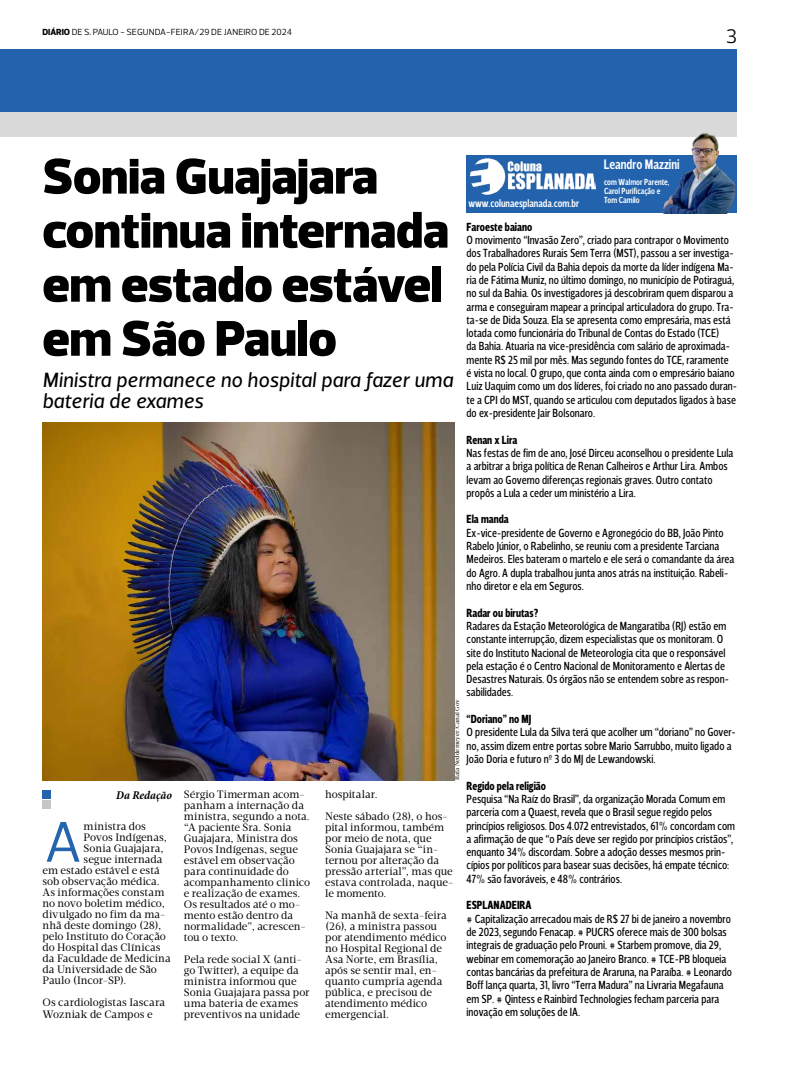
<style>
.page{position:relative;width:794px;height:1078px;background:#fff}
.page>*{position:absolute;margin:0;border:0;box-sizing:border-box;transform-origin:0 0}
.t1{font:58px "Prelo";color:#2565ae}
.t2{font:900 51px/54px "Prelo";color:#000}
.t3{font:italic 21px/21px "Velino Sans";color:#000}
.t4{font:20px "Prelo";color:#000}
.t5{font:500 14px "Velino Sans Condensed";color:#fff}
.t6{font:12px/13.3px "Velino Sans Condensed";color:#000}
.t7{font:700 12px "Velino Sans Condensed";color:#000}
.t8{font:italic 700 condensed 12px "Minion Pro";letter-spacing:-.005em;color:#000}
.t9{font:11px/11px "Velino Text";letter-spacing:-.005em;color:#000}
.t10{font:500 11px "Velino Sans Condensed";color:#fff}
.t11{font:9px "Prelo";color:#000}
.t12{font:500 9px/9px "Velino Sans Condensed";color:#fff}
.t13{font:6px "Velino Text";color:#000}
.s1{font-weight:800}
</style>
<div class="page">
<div style="left:0;top:50px;width:737px;height:62px;background:#2363ad"></div>
<div style="left:0;top:112px;width:737px;height:25px;background:#dadada"></div>
<div style="left:43px;top:800px;width:8px;height:8px;background:#c6c6c6"></div>
<div style="left:43px;top:789px;width:8px;height:9px;background:#2464ae"></div>
<div style="left:466px;top:156px;width:271px;height:57px;background:#2363ad"></div>
<img style="left:662px;top:133px;width:75px;height:80px">
<img style="left:469px;top:158px;width:127px;height:37px">
<img style="left:43px;top:422px;width:411px;height:358px">
<p class="t11" style="left:43px;top:27px;width:251px"><span class="s1">DIÁRIO</span> DE S. PAULO - SEGUNDA-FEIRA/29 DE JANEIRO DE 2024</p>
<h3 class="t4" style="left:726px;top:24px;width:13px">3</h3>
<h2 class="t2" style="left:43px;top:150px;width:408px">Sonia Guajajara continua internada em estado estável em São Paulo</h2>
<p class="t5" style="left:604px;top:156px;width:77px">Leandro Mazzini</p>
<p class="t12" style="left:604px;top:177px;width:67px">com Walmor Parente,<br>Carol Purificação e<br>Tom Camilo</p>
<p class="t10" style="left:468px;top:196px;width:112px">www.colunaesplanada.com.br</p>
<p class="t7" style="left:466px;top:219px;width:67px">Faroeste baiano</p>
<p class="t6" style="left:466px;top:233px;width:272px">O movimento “Invasão Zero”, criado para contrapor o Movimento dos Trabalhadores Rurais Sem Terra (MST), passou a ser investiga&shy;do pela Polícia Civil da Bahia depois da morte da líder indígena Ma&shy;ria de Fátima Muniz, no último domingo, no município de Potiraguá, no sul da Bahia. Os investigadores já descobriram quem disparou a arma e conseguiram mapear a principal articuladora do grupo. Tra&shy;ta-se de Dida Souza. Ela se apresenta como empresária, mas está lotada como funcionária do Tribunal de Contas do Estado (TCE)<br>da Bahia. Atuaria na vice-presidência com salário de aproximada&shy;mente R$ 25 mil por mês. Mas segundo fontes do TCE, raramente<br>é vista no local. O grupo, que conta ainda com o empresário baiano Luiz Uaquim como um dos líderes, foi criado no ano passado duran&shy;te a CPI do MST, quando se articulou com deputados ligados à base do ex-presidente Jair Bolsonaro.</p>
<p class="t7" style="left:466px;top:432px;width:52px">Renan x Lira</p>
<p class="t6" style="left:466px;top:446px;width:268px">Nas festas de fim de ano, José Dirceu aconselhou o presidente Lula a arbitrar a briga política de Renan Calheiros e Arthur Lira. Ambos levam ao Governo diferenças regionais graves. Outro contato propôs a Lula a ceder um ministério a Lira.</p>
<p class="t7" style="left:466px;top:512px;width:44px">Ela manda</p>
<p class="t6" style="left:466px;top:526px;width:269px">Ex-vice-presidente de Governo e Agronegócio do BB, João Pinto Rabelo Júnior, o Rabelinho, se reuniu com a presidente Tarciana Medeiros. Eles bateram o martelo e ele será o comandante da área do Agro. A dupla trabalhou junta anos atrás na instituição. Rabeli&shy;nho diretor e ela em Seguros.</p>
<p class="t7" style="left:466px;top:605px;width:73px">Radar ou birutas?</p>
<p class="t6" style="left:466px;top:619px;width:264px">Radares da Estação Meteorológica de Mangaratiba (RJ) estão em constante interrupção, dizem especialistas que os monitoram. O site do Instituto Nacional de Meteorologia cita que o responsável pela estação é o Centro Nacional de Monitoramento e Alertas de Desastres Naturais. Os órgãos não se entendem sobre as respon&shy;sabilidades.</p>
<p class="t7" style="left:466px;top:711px;width:66px">“Doriano” no MJ</p>
<p class="t6" style="left:466px;top:725px;width:271px">O presidente Lula da Silva terá que acolher um “doriano” no Gover&shy;no, assim dizem entre portas sobre Mario Sarrubbo, muito ligado a<br>João Doria e futuro nº 3 do MJ de Lewandowski.</p>
<p class="t7" style="left:466px;top:778px;width:81px">Regido pela religião</p>
<p class="t6" style="left:466px;top:792px;width:270px">Pesquisa “Na Raíz do Brasil”, da organização Morada Comum em parceria com a Quaest, revela que o Brasil segue regido pelos princípios religiosos. Dos 4.072 entrevistados, 61% concordam com a afirmação de que “o País deve ser regido por princípios cristãos”, enquanto 34% discordam. Sobre a adoção desses mesmos prin&shy;cípios por políticos para basear suas decisões, há empate técnico:<br>47% são favoráveis, e 48% contrários.</p>
<p class="t7" style="left:466px;top:897px;width:66px">ESPLANADEIRA</p>
<p class="t6" style="left:466px;top:911px;width:267px"># Capitalização arrecadou mais de R$ 27 bi de janeiro a novembro de 2023, segundo Fenacap. # PUCRS oferece mais de 300 bolsas integrais de graduação pelo Prouni. # Starbem promove, dia 29, webinar em comemoração ao Janeiro Branco. # TCE-PB bloqueia contas bancárias da prefeitura de Araruna, na Paraíba. # Leonardo Boff lança quarta, 31, livro “Terra Madura” na Livraria Megafauna em SP. # Qintess e Rainbird Technologies fecham parceria para inovação em soluções de IA.</p>
<h3 class="t3" style="left:43px;top:370px;width:412px">Ministra permanece no hospital para fazer uma bateria de exames</h3>
<p class="t13" style="left:453px;top:780px;width:82px;rotate:-90deg">Rafa Neddemeyer/Canal Gov</p>
<p class="t8" style="left:116px;top:786px;width:57px">Da Redação</p>
<p class="t9" style="left:84px;top:821px;width:64px">ministra dos</p>
<p class="t9" style="left:84px;top:832px;width:85px">Povos Indígenas,</p>
<p class="t9" style="left:84px;top:843px;width:82px">Sonia Guajajara,</p>
<p class="t9" style="left:84px;top:854px;width:80px">segue internada</p>
<p class="t9" style="left:43px;top:865px;width:119px">em estado estável e está</p>
<p class="t9" style="left:43px;top:876px;width:119px">sob observação médica.</p>
<p class="t9" style="left:43px;top:887px;width:123px">As informações constam</p>
<p class="t9" style="left:43px;top:898px;width:124px">no novo boletim médico,</p>
<p class="t9" style="left:43px;top:909px;width:125px">divulgado no fim da ma-</p>
<p class="t9" style="left:43px;top:920px;width:120px">nhã deste domingo (28),</p>
<p class="t9" style="left:43px;top:931px;width:125px">pelo Instituto do Coração</p>
<p class="t9" style="left:43px;top:942px;width:120px">do Hospital das Clínicas</p>
<p class="t9" style="left:43px;top:953px;width:130px">da Faculdade de Medicina</p>
<p class="t9" style="left:43px;top:964px;width:116px">da Universidade de São</p>
<p class="t9" style="left:43px;top:975px;width:85px">Paulo (Incor-SP).</p>
<p class="t9" style="left:43px;top:997px;width:124px">Os cardiologistas Iascara<br>Wozniak de Campos e</p>
<p class="t9" style="left:325px;top:783px;width:124px;line-height:22px">hospitalar.<br>Neste sábado (28), o hos-</p>
<p class="t9" style="left:325px;top:822px;width:130px">pital informou, também por meio de nota, que<br>Sonia Guajajara se “in&shy;ternou por alteração da pressão arterial”, mas que estava controlada, naque&shy;le momento.</p>
<p class="t9" style="left:325px;top:910px;width:123px">Na manhã de sexta-feira (26), a ministra passou por atendimento médico no Hospital Regional de<br>Asa Norte, em Brasília, após se sentir mal, en&shy;quanto cumpria agenda pública, e precisou de atendimento médico emergencial.</p>
<p class="t9" style="left:184px;top:789px;width:128px">Sérgio Timerman acom&shy;panham a internação da ministra, segundo a nota. “A paciente Sra. Sonia<br>Guajajara, Ministra dos<br>Povos Indígenas, segue estável em observação para continuidade do acompanhamento clinico e realização de exames.<br>Os resultados até o mo&shy;mento estão dentro da normalidade”, acrescen&shy;tou o texto.</p>
<p class="t9" style="left:184px;top:954px;width:127px">Pela rede social X (anti&shy;go Twitter), a equipe da ministra informou que<br>Sonia Guajajara passa por uma bateria de exames preventivos na unidade</p>
<h1 class="t1" style="left:44px;top:806px;width:39px">A</h1>
</div>
